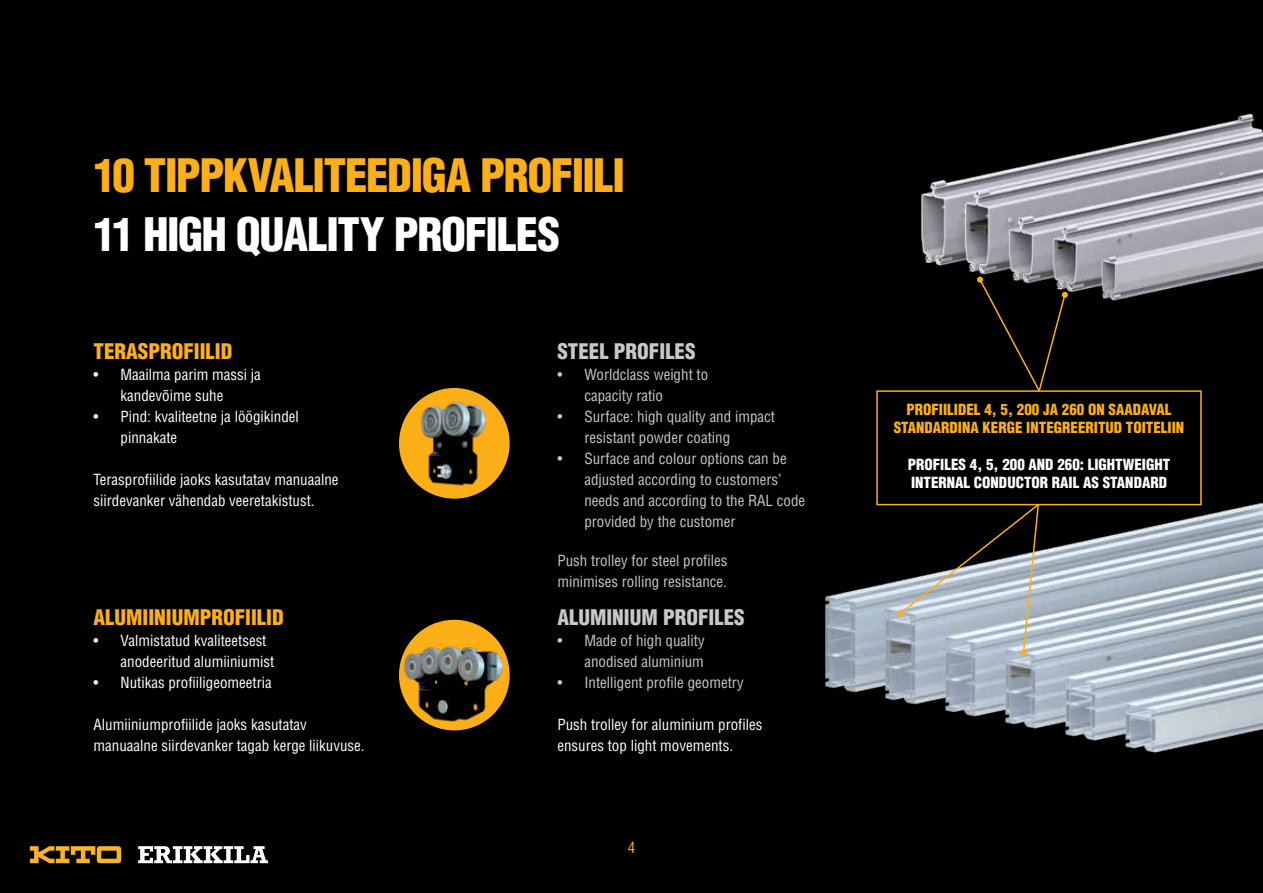
<style>
.page{position:relative;width:1263px;height:893px;background:#000}
.page>*{position:absolute;margin:0;border:0;box-sizing:border-box;transform-origin:0 0}
.t1{font:900 condensed 45px "Helvetica LT Std";letter-spacing:-.03em;color:#fcaf17}
.t2{font:900 condensed 45px "Helvetica LT Pro";letter-spacing:-.03em;color:#fff}
.t3{font:900 condensed 21px "Helvetica LT Std";color:#fcaf17}
.t4{font:900 condensed 21px "Helvetica LT Std";color:#c7c8ca}
.t5{font:condensed 15px/21px "Helvetica LT Std";color:#fff}
.t6{font:condensed 15px/21px "Helvetica LT Std";color:#c7c8ca}
.t7{font:900 condensed 15px/18px "Helvetica LT Std";color:#fcaf17;text-align:center}
.t8{font:900 condensed 15px/18px "Helvetica LT Std";color:#fff}
.t9{font:condensed 15px "Helvetica LT Std";color:#fcaf17}
</style>
<div class="page">
<img style="left:825px;top:502px;width:438px;height:251px">
<img style="left:920px;top:113px;width:343px;height:188px">
<div style="left:399px;top:620px;width:111px;height:110px;background:#fcaf17;border-radius:50%"></div>
<img style="left:401px;top:631px;width:104px;height:92px">
<div style="left:399px;top:388px;width:111px;height:111px;background:#fcaf17;border-radius:50%"></div>
<img style="left:412px;top:396px;width:78px;height:94px">
<div style="left:876px;top:390px;width:326px;height:115px;border:2px solid #fcaf17"></div>
<svg style="left:977px;top:277px;width:91px;height:116px"></svg>
<svg style="left:897px;top:502px;width:143px;height:154px"></svg>
<svg style="left:30px;top:846px;width:91px;height:17px"></svg>
<svg style="left:138px;top:846px;width:130px;height:17px"></svg>
<h1 class="t1" style="left:94px;top:147px;width:533px">10 TIPPKVALITEEDIGA PROFIILI</h1>
<h1 class="t2" style="left:94px;top:206px;width:468px">11 HIGH QUALITY PROFILES</h1>
<h2 class="t3" style="left:94px;top:338px;width:140px">TERASPROFIILID</h2>
<p class="t5" style="left:121px;top:364px;width:142px;text-indent:-27px">• Maailma parim massi ja kandevõime suhe</p>
<p class="t5" style="left:121px;top:406px;width:180px;text-indent:-27px">• Pind: kvaliteetne ja löögikindel pinnakate</p>
<p class="t5" style="left:94px;top:469px;width:247px">Terasprofiilide jaoks kasutatav manuaalne siirdevanker vähendab veeretakistust.</p>
<h2 class="t3" style="left:94px;top:604px;width:192px">ALUMIINIUMPROFIILID</h2>
<p class="t5" style="left:121px;top:630px;width:155px;text-indent:-27px">• Valmistatud kvaliteetsest anodeeritud alumiiniumist</p>
<p class="t5" style="left:94px;top:672px;width:180px">• Nutikas profiiligeomeetria</p>
<p class="t5" style="left:94px;top:714px;width:273px">Alumiiniumprofiilide jaoks kasutatav manuaalne siirdevanker tagab kerge liikuvuse.</p>
<h2 class="t4" style="left:557px;top:338px;width:140px">STEEL PROFILES</h2>
<p class="t6" style="left:584px;top:364px;width:125px;text-indent:-27px">• Worldclass weight to capacity ratio</p>
<p class="t6" style="left:584px;top:406px;width:192px;text-indent:-27px">• Surface: high quality and impact resistant powder coating</p>
<p class="t6" style="left:584px;top:448px;width:222px;text-indent:-27px">• Surface and colour options can be adjusted according to customers’ needs and according to the RAL code provided by the customer</p>
<p class="t6" style="left:557px;top:550px;width:171px">Push trolley for steel profiles minimises rolling resistance.</p>
<h2 class="t4" style="left:557px;top:604px;width:189px">ALUMINIUM PROFILES</h2>
<p class="t6" style="left:557px;top:630px;width:149px;text-align:right">• Made of high quality anodised aluminium</p>
<p class="t6" style="left:557px;top:672px;width:188px">• Intelligent profile geometry</p>
<p class="t5" style="left:557px;top:714px;width:206px">Push trolley for aluminium profiles ensures top light movements.</p>
<p class="t9" style="left:628px;top:838px;width:9px">4</p>
<p class="t7" style="left:894px;top:400px;width:292px">PROFIILIDEL 4, 5, 200 JA 260 ON SAADAVAL<br>STANDARDINA KERGE INTEGREERITUD TOITELIIN</p>
<p class="t8" style="left:908px;top:455px;width:264px">PROFILES 4, 5, 200 AND 260: LIGHTWEIGHT<br>INTERNAL CONDUCTOR RAIL AS STANDARD</p>
</div>
